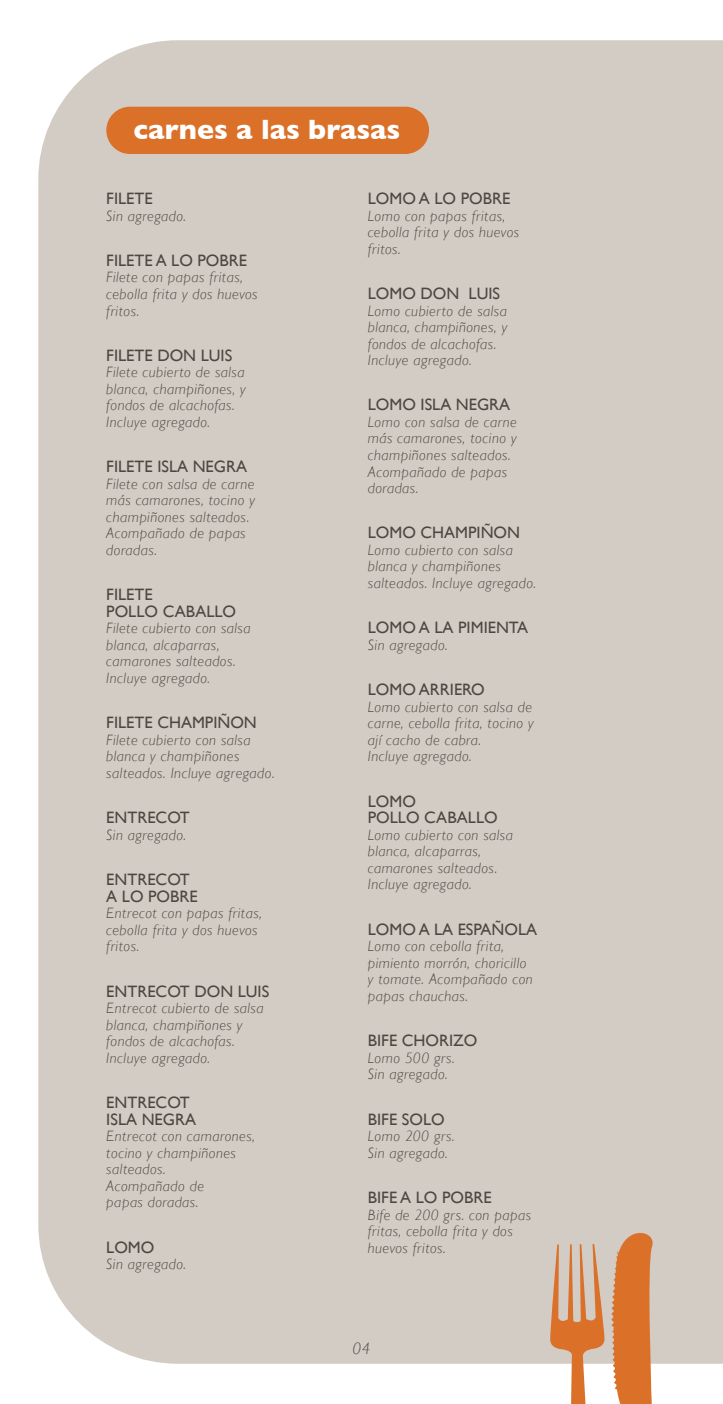
<style>
.page{position:relative;width:723px;height:1404px;background:#fff}
.page>*{position:absolute;margin:0;border:0;box-sizing:border-box;transform-origin:0 0}
.t1{font:700 28.5px "Gill Sans";color:#fff}
.t2{font:16.5px/16.5px "Gill Sans";color:#4f4542}
.t3{font:italic 300 16.5px "Gill Sans";color:#4f4542}
.t4{font:italic 300 15px/16.5px "Gill Sans";letter-spacing:.03em;color:#4f4542}
</style>
<div class="page">
<div style="left:38px;top:40px;width:685px;height:1323px;background:#d3ccc4"></div>
<svg style="left:550px;top:1243px;width:55px;height:160px"></svg>
<svg style="left:611px;top:1223px;width:46px;height:180px;background:#da8d58"></svg>
<div style="left:106px;top:107px;width:323px;height:47px;background:#db7029;border-radius:24px"></div>
<h1 class="t1" style="left:134px;top:112px;width:268px">carnes a las brasas</h1>
<p class="t2" style="left:106px;top:190px;width:48px">FILETE</p>
<p class="t4" style="left:106px;top:207px;width:81px">Sin agregado.</p>
<p class="t2" style="left:106px;top:252px;width:142px">FILETE A LO POBRE</p>
<p class="t4" style="left:106px;top:269px;width:153px">Filete con papas fritas, cebolla frita y dos huevos fritos.</p>
<p class="t2" style="left:106px;top:347px;width:127px">FILETE DON LUIS</p>
<p class="t4" style="left:106px;top:364px;width:141px">Filete cubierto de salsa blanca, champiñones, y fondos de alcachofas.<br>Incluye agregado.</p>
<p class="t2" style="left:106px;top:458px;width:142px">FILETE ISLA NEGRA</p>
<p class="t4" style="left:106px;top:475px;width:150px">Filete con salsa de carne más camarones, tocino y champiñones salteados.<br>Acompañado de papas doradas.</p>
<p class="t2" style="left:106px;top:586px;width:131px">FILETE<br>POLLO CABALLO</p>
<p class="t4" style="left:106px;top:620px;width:146px">Filete cubierto con salsa blanca, alcaparras, camarones salteados.<br>Incluye agregado.</p>
<p class="t2" style="left:106px;top:714px;width:152px">FILETE CHAMPIÑON</p>
<p class="t4" style="left:106px;top:731px;width:170px">Filete cubierto con salsa blanca y champiñones salteados. Incluye agregado.</p>
<p class="t2" style="left:106px;top:809px;width:85px">ENTRECOT</p>
<p class="t4" style="left:106px;top:826px;width:81px">Sin agregado.</p>
<p class="t2" style="left:106px;top:871px;width:93px">ENTRECOT<br>A LO POBRE</p>
<p class="t4" style="left:106px;top:905px;width:157px">Entrecot con papas fritas, cebolla frita y dos huevos fritos.</p>
<p class="t2" style="left:106px;top:982px;width:164px">ENTRECOT DON LUIS</p>
<p class="t4" style="left:106px;top:1000px;width:159px">Entrecot cubierto de salsa blanca, champiñones y fondos de alcachofas.<br>Incluye agregado.</p>
<p class="t2" style="left:106px;top:1094px;width:91px">ENTRECOT<br>ISLA NEGRA</p>
<p class="t4" style="left:106px;top:1127px;width:150px">Entrecot con camarones, tocino y champiñones salteados.<br>Acompañado de<br>papas doradas.</p>
<p class="t2" style="left:106px;top:1238px;width:50px">LOMO</p>
<p class="t4" style="left:106px;top:1255px;width:81px">Sin agregado.</p>
<p class="t2" style="left:368px;top:190px;width:144px">LOMO A LO POBRE</p>
<p class="t4" style="left:368px;top:207px;width:153px">Lomo con papas fritas, cebolla frita y dos huevos fritos.</p>
<p class="t2" style="left:368px;top:285px;width:134px">LOMO DON LUIS</p>
<p class="t4" style="left:368px;top:302px;width:141px">Lomo cubierto de salsa blanca, champiñones, y fondos de alcachofas.<br>Incluye agregado.</p>
<p class="t2" style="left:368px;top:396px;width:144px">LOMO ISLA NEGRA</p>
<p class="t4" style="left:368px;top:414px;width:150px">Lomo con salsa de carne más camarones, tocino y champiñones salteados.<br>Acompañado de papas doradas.</p>
<p class="t2" style="left:368px;top:524px;width:154px">LOMO CHAMPIÑON</p>
<p class="t4" style="left:368px;top:541px;width:170px">Lomo cubierto con salsa blanca y champiñones salteados. Incluye agregado.</p>
<p class="t2" style="left:368px;top:619px;width:162px">LOMO A LA PIMIENTA</p>
<p class="t4" style="left:368px;top:636px;width:81px">Sin agregado.</p>
<p class="t2" style="left:368px;top:681px;width:118px">LOMO ARRIERO</p>
<p class="t4" style="left:368px;top:698px;width:167px">Lomo cubierto con salsa de carne, cebolla frita, tocino y ají cacho de cabra.<br>Incluye agregado.</p>
<p class="t2" style="left:368px;top:792px;width:131px">LOMO<br>POLLO CABALLO</p>
<p class="t4" style="left:368px;top:826px;width:147px">Lomo cubierto con salsa blanca, alcaparras, camarones salteados.<br>Incluye agregado.</p>
<p class="t2" style="left:368px;top:920px;width:171px">LOMO A LA ESPAÑOLA</p>
<p class="t4" style="left:368px;top:938px;width:166px">Lomo con cebolla frita, pimiento morrón, choricillo y tomate. Acompañado con papas chauchas.</p>
<p class="t2" style="left:368px;top:1032px;width:111px">BIFE CHORIZO</p>
<p class="t4" style="left:368px;top:1049px;width:88px">Lomo 500 grs.<br>Sin agregado.</p>
<p class="t2" style="left:368px;top:1110px;width:78px">BIFE SOLO</p>
<p class="t4" style="left:368px;top:1127px;width:88px">Lomo 200 grs.<br>Sin agregado.</p>
<p class="t2" style="left:368px;top:1189px;width:125px">BIFE A LO POBRE</p>
<p class="t4" style="left:368px;top:1206px;width:165px">Bife de 200 grs. con papas fritas, cebolla frita y dos huevos fritos.</p>
<p class="t3" style="left:353px;top:1338px;width:19px">04</p>
</div>
